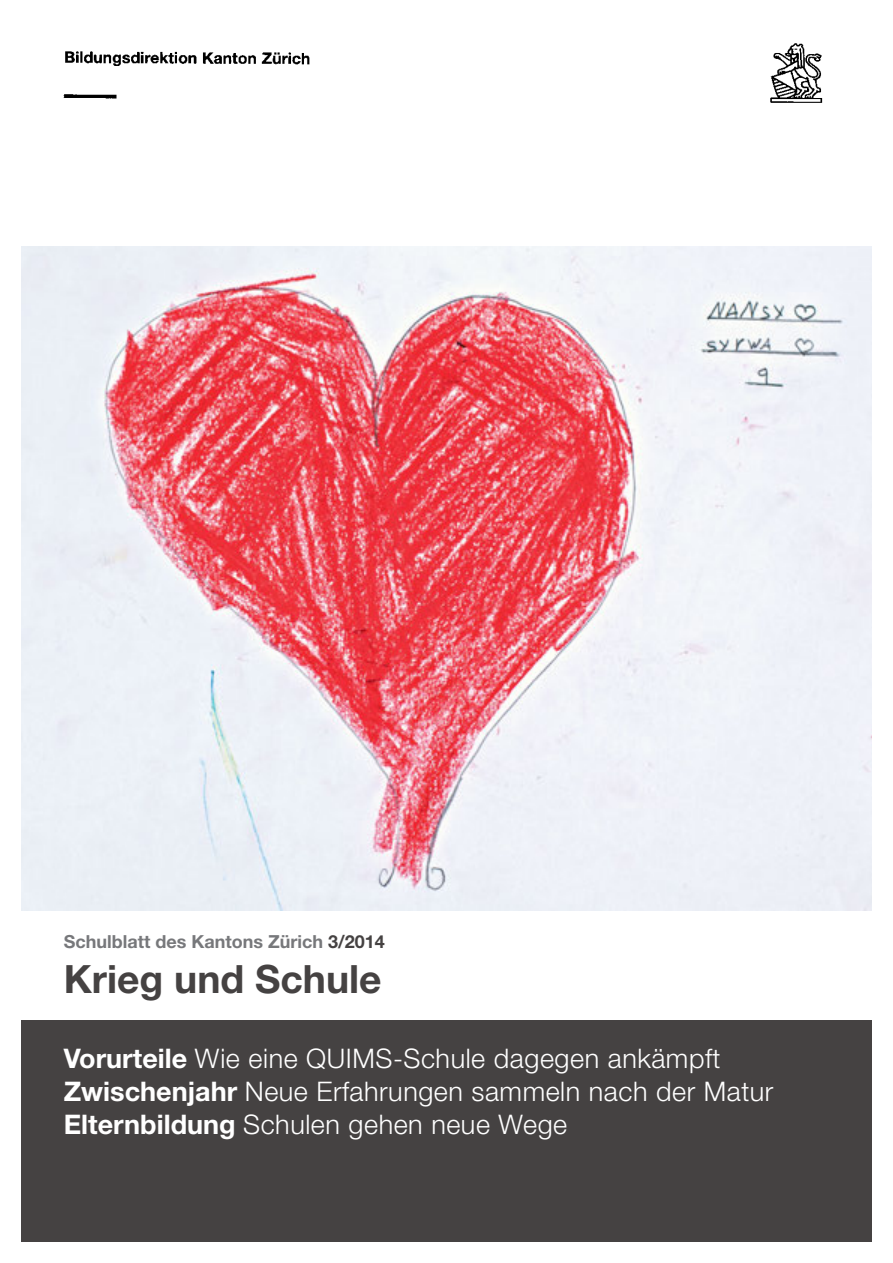
<style>
.page{position:relative;width:893px;height:1263px;background:#fff}
.page>*{position:absolute;margin:0;border:0;box-sizing:border-box;transform-origin:0 0}
.t1{font:700 39px "Helvetica Neue LT Std";color:#454242}
.t2{font:300 27px/33px "Helvetica Neue LT Std";letter-spacing:.02em;color:#fff}
.t3{font:700 18px "Helvetica Neue LT Std";color:#77787b}
.s1{color:#454242}
.s2{font-weight:700}
</style>
<div class="page">
<img style="left:63px;top:43px;width:760px;height:60px">
<div style="left:21px;top:1020px;width:851px;height:222px;background:#454242"></div>
<img style="left:21px;top:247px;width:851px;height:663px">
<p class="t3" style="left:64px;top:931px;width:323px">Schulblatt des Kantons Zürich <span class="s1">3/2014</span></p>
<h1 class="t1" style="left:64px;top:955px;width:319px">Krieg und Schule</h1>
<p class="t2" style="left:64px;top:1041px;width:711px"><span class="s2">Vorurteile</span> Wie eine QUIMS-Schule dagegen ankämpft<br><span class="s2">Zwischenjahr</span> Neue Erfahrungen sammeln nach der Matur<br><span class="s2">Elternbildung</span> Schulen gehen neue Wege</p>
</div>
